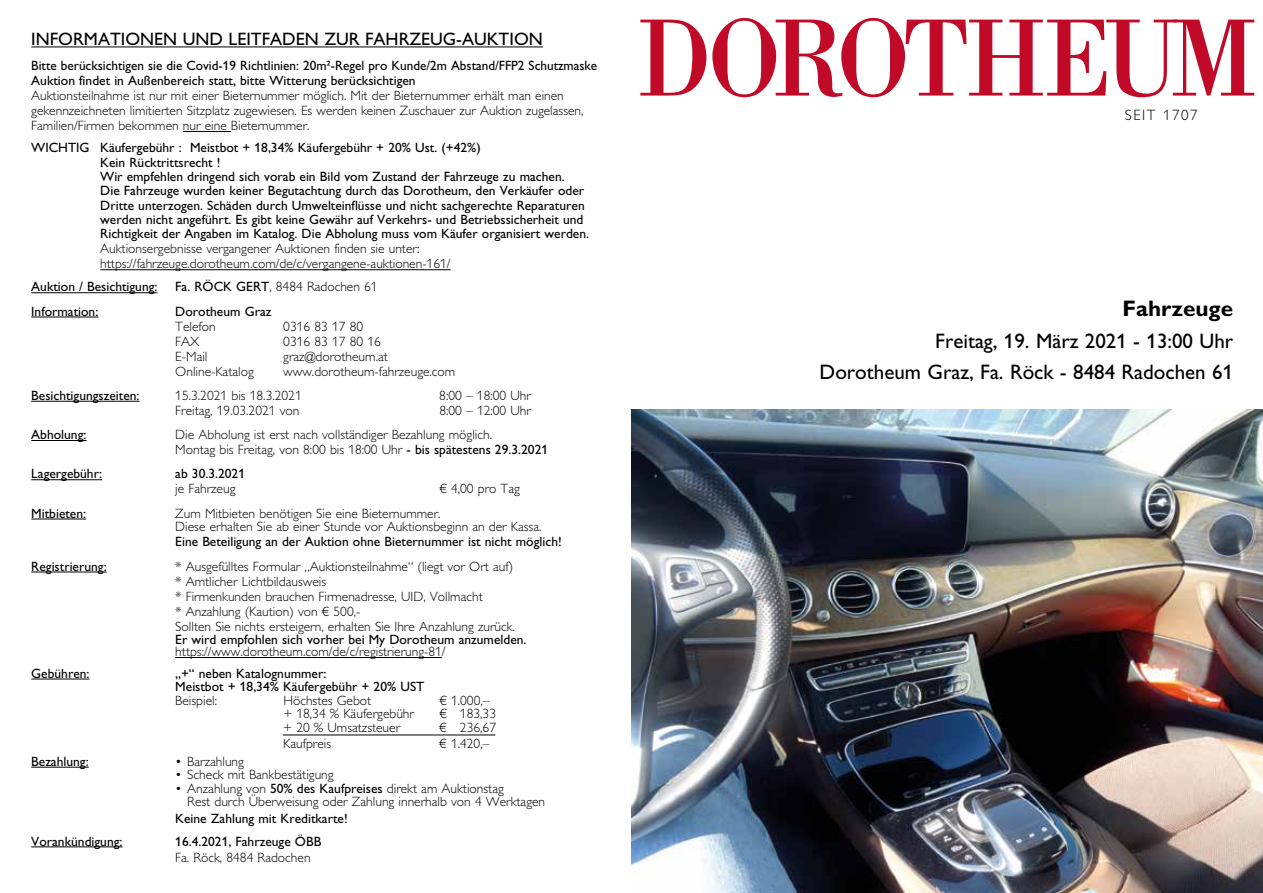
<style>
.page{position:relative;width:1263px;height:893px;background:#fff}
.page>*{position:absolute;margin:0;border:0;box-sizing:border-box;transform-origin:0 0}
.t1{font:113.7px "Bodoni";letter-spacing:-.075em;color:#c10a27;scale:.9 1}
.t2{font:700 22.5px "Gill Alt One";color:#000}
.t3{font:21px/31.5px "Gill Alt One";color:#000;text-align:right}
.t4{font:18px "Gill Alt One";color:#000}
.t5{font:300 15px "Gill Alt One";letter-spacing:.1em;color:#000}
.t6{font:300 13.5px/15px "Gill Alt One";color:#000}
.t7{font:13.5px/14.2px "Gill Alt One";color:#000}
.s1{font-weight:400}
</style>
<div class="page">
<img style="left:631px;top:409px;width:632px;height:484px">
<hr style="left:31px;top:46px;width:512px;height:1px;background:#000">
<hr style="left:183px;top:131px;width:48px;height:1px;background:#000">
<hr style="left:100px;top:269px;width:351px;height:1px;background:#000">
<hr style="left:31px;top:292px;width:127px;height:1px;background:#000">
<hr style="left:31px;top:317px;width:67px;height:1px;background:#000">
<hr style="left:31px;top:401px;width:109px;height:1px;background:#000">
<hr style="left:31px;top:440px;width:55px;height:1px;background:#000">
<hr style="left:31px;top:479px;width:71px;height:1px;background:#000">
<hr style="left:31px;top:519px;width:55px;height:1px;background:#000">
<hr style="left:31px;top:572px;width:76px;height:1px;background:#000">
<hr style="left:175px;top:657px;width:267px;height:1px;background:#000">
<hr style="left:31px;top:679px;width:58px;height:1px;background:#000">
<hr style="left:31px;top:767px;width:58px;height:1px;background:#000">
<hr style="left:31px;top:846px;width:92px;height:1px;background:#000">
<hr style="left:283px;top:735px;width:212px;height:1px;background:#000">
<h3 class="t4" style="left:31px;top:29px;width:513px">INFORMATIONEN UND LEITFADEN ZUR FAHRZEUG-AUKTION</h3>
<p class="t7" style="left:31px;top:57px;width:567px;line-height:15.3px">Bitte berücksichtigen sie die Covid-19 Richtlinien: 20m²-Regel pro Kunde/2m Abstand/FFP2 Schutzmaske<br>Auktion findet in Außenbereich statt, bitte Witterung berücksichtigen</p>
<p class="t6" style="left:31px;top:88px;width:554px">Auktionsteilnahme ist nur mit einer Bieternummer möglich. Mit der Bieternummer erhält man einen gekennzeichneten limitierten Sitzplatz zugewiesen. Es werden keinen Zuschauer zur Auktion zugelassen,<br>Familien/Firmen bekommen nur eine Bieternummer.</p>
<p class="t7" style="left:100px;top:141px;width:490px;text-indent:-69px">WICHTIG Käufergebühr : Meistbot + 18,34% Käufergebühr + 20% Ust. (+42%)<br>Kein Rücktrittsrecht !<br>Wir empfehlen dringend sich vorab ein Bild vom Zustand der Fahrzeuge zu machen.<br>Die Fahrzeuge wurden keiner Begutachtung durch das Dorotheum, den Verkäufer oder Dritte unterzogen. Schäden durch Umwelteinflüsse und nicht sachgerechte Reparaturen werden nicht angeführt. Es gibt keine Gewähr auf Verkehrs- und Betriebssicherheit und Richtigkeit der Angaben im Katalog. Die Abholung muss vom Käufer organisiert werden.</p>
<p class="t6" style="left:100px;top:241px;width:352px">Auktionsergebnisse vergangener Auktionen finden sie unter: https://fahrzeuge.dorotheum.com/de/c/vergangene-auktionen-161/</p>
<p class="t7" style="left:31px;top:280px;width:128px">Auktion / Besichtigung:</p>
<p class="t6" style="left:175px;top:279px;width:204px"><span class="s1">Fa. RÖCK GERT</span>, 8484 Radochen 61</p>
<p class="t7" style="left:31px;top:304px;width:69px">Information:</p>
<p class="t7" style="left:175px;top:304px;width:98px">Dorotheum Graz</p>
<p class="t6" style="left:175px;top:319px;width:42px">Telefon</p>
<p class="t6" style="left:283px;top:319px;width:81px">0316 83 17 80</p>
<p class="t6" style="left:175px;top:334px;width:26px">FAX</p>
<p class="t6" style="left:283px;top:334px;width:99px">0316 83 17 80 16</p>
<p class="t6" style="left:175px;top:349px;width:34px">E-Mail</p>
<p class="t6" style="left:283px;top:349px;width:106px">graz@dorotheum.at</p>
<p class="t6" style="left:175px;top:364px;width:80px">Online-Katalog</p>
<p class="t6" style="left:283px;top:364px;width:174px">www.dorotheum-fahrzeuge.com</p>
<p class="t7" style="left:31px;top:388px;width:110px">Besichtigungszeiten:</p>
<p class="t6" style="left:175px;top:388px;width:128px">15.3.2021 bis 18.3.2021</p>
<p class="t6" style="left:439px;top:388px;width:93px">8:00 – 18:00 Uhr</p>
<p class="t6" style="left:175px;top:403px;width:126px">Freitag, 19.03.2021 von</p>
<p class="t6" style="left:439px;top:403px;width:93px">8:00 – 12:00 Uhr</p>
<p class="t7" style="left:31px;top:427px;width:57px">Abholung:</p>
<p class="t6" style="left:175px;top:427px;width:374px">Die Abholung ist erst nach vollständiger Bezahlung möglich.<br>Montag bis Freitag, von 8:00 bis 18:00 Uhr <span class="s1">- bis spätestens 29.3.2021</span></p>
<p class="t7" style="left:31px;top:467px;width:72px">Lagergebühr:</p>
<p class="t7" style="left:175px;top:467px;width:71px">ab 30.3.2021</p>
<p class="t6" style="left:175px;top:481px;width:62px">je Fahrzeug</p>
<p class="t6" style="left:439px;top:481px;width:82px">€ 4,00 pro Tag</p>
<p class="t7" style="left:31px;top:506px;width:56px">Mitbieten:</p>
<p class="t6" style="left:175px;top:506px;width:368px;line-height:13.5px">Zum Mitbieten benötigen Sie eine Bieternummer.<br>Diese erhalten Sie ab einer Stunde vor Auktionsbeginn an der Kassa.</p>
<p class="t7" style="left:175px;top:534px;width:388px">Eine Beteiligung an der Auktion ohne Bieternummer ist nicht möglich!</p>
<p class="t7" style="left:31px;top:559px;width:77px">Registrierung:</p>
<p class="t6" style="left:175px;top:559px;width:341px">* Ausgefülltes Formular „Auktionsteilnahme“ (liegt vor Ort auf) * Amtlicher Lichtbildausweis<br>* Firmenkunden brauchen Firmenadresse, UID, Vollmacht<br>* Anzahlung (Kaution) von € 500,-<br>Sollten Sie nichts ersteigern, erhalten Sie Ihre Anzahlung zurück.</p>
<p class="t7" style="left:175px;top:632px;width:353px">Er wird empfohlen sich vorher bei My Dorotheum anzumelden.</p>
<p class="t6" style="left:175px;top:644px;width:272px">https://www.dorotheum.com/de/c/registrierung-81/</p>
<p class="t7" style="left:31px;top:666px;width:60px">Gebühren:</p>
<p class="t7" style="left:175px;top:666px;width:251px;line-height:13.5px">„+“ neben Katalognummer:<br>Meistbot + 18,34% Käufergebühr + 20% UST</p>
<p class="t6" style="left:175px;top:693px;width:43px">Beispiel:</p>
<p class="t6" style="left:283px;top:693px;width:89px">Höchstes Gebot</p>
<p class="t6" style="left:439px;top:693px;width:52px">€ 1.000,–</p>
<p class="t6" style="left:283px;top:706px;width:132px">+ 18,34 % Käufergebühr</p>
<p class="t6" style="left:439px;top:706px;width:58px">€ 183,33</p>
<p class="t6" style="left:283px;top:720px;width:118px">+ 20 % Umsatzsteuer</p>
<p class="t6" style="left:439px;top:720px;width:58px">€ 236,67</p>
<p class="t6" style="left:283px;top:736px;width:49px">Kaufpreis</p>
<p class="t6" style="left:439px;top:736px;width:52px">€ 1.420,–</p>
<p class="t7" style="left:31px;top:754px;width:59px">Bezahlung:</p>
<p class="t6" style="left:175px;top:754px;width:70px">• Barzahlung</p>
<p class="t6" style="left:175px;top:767px;width:160px">• Scheck mit Bankbestätigung</p>
<p class="t6" style="left:187px;top:782px;width:359px;line-height:13.5px;text-indent:-12px">• Anzahlung von <span class="s1">50% des Kaufpreises</span> direkt am Auktionstag<br>Rest durch Überweisung oder Zahlung innerhalb von 4 Werktagen</p>
<p class="t7" style="left:175px;top:811px;width:174px">Keine Zahlung mit Kreditkarte!</p>
<p class="t7" style="left:31px;top:834px;width:93px">Vorankündigung:</p>
<p class="t7" style="left:175px;top:834px;width:147px">16.4.2021, Fahrzeuge ÖBB</p>
<p class="t6" style="left:175px;top:850px;width:137px">Fa. Röck, 8484 Radochen</p>
<h1 class="t1" style="left:638px;top:-11px;width:689px">DOROTHEUM</h1>
<p class="t5" style="left:1125px;top:107px;width:74px">SEIT 1707</p>
<h2 class="t2" style="left:1122px;top:295px;width:112px">Fahrzeuge</h2>
<h3 class="t3" style="left:820px;top:325px;width:415px">Freitag, 19. März 2021 - 13:00 Uhr<br>Dorotheum Graz, Fa. Röck - 8484 Radochen 61</h3>
</div>
